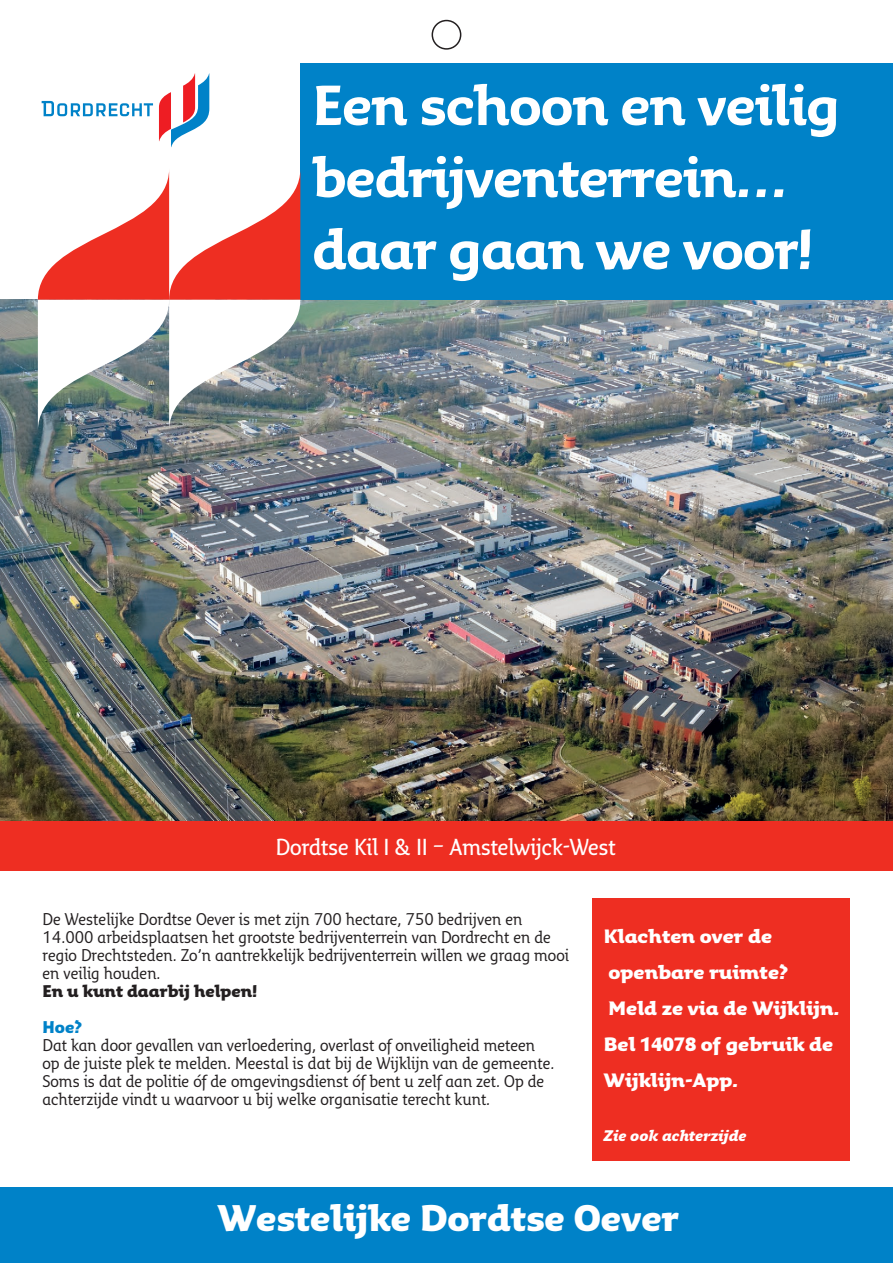
<style>
.page{position:relative;width:893px;height:1263px;background:#fff}
.page>*{position:absolute;margin:0;border:0;box-sizing:border-box;transform-origin:0 0}
.t1{font:700 54.75px/72px "Fresco Inf Sans LF";letter-spacing:-.02em;color:#fff}
.t2{font:900 36px "Fresco Inf Sans";color:#fff;scale:.96 1}
.t3{font:600 22.5px "Fresco Inf Sans";color:#fff;scale:.96 1}
.t4{font:900 18.75px/36px "Fresco Inf Sans";color:#fff}
.t5{font:16.5px/18px "Fresco Inf Sans";color:#231f20;scale:.96 1}
.t6{font:900 16.5px "Fresco Inf Sans";color:#231f20;scale:.96 1}
.t7{font:900 16.5px "Fresco Inf Sans";color:#0082c8;scale:.96 1}
.t8{font:italic 900 15px "Fresco Inf Sans";color:#fff}
.s1{font-family:"Fresco Inf Sans LF"}
</style>
<div class="page">
<img style="left:0;top:300px;width:893px;height:522px">
<div style="left:0;top:1187px;width:893px;height:76px;background:#0082c8"></div>
<div style="left:300px;top:64px;width:593px;height:236px;background:#0082c8"></div>
<svg style="left:42px;top:101px;width:111px;height:15px"></svg>
<svg style="left:159px;top:73px;width:50px;height:74px"></svg>
<svg style="left:38px;top:171px;width:262px;height:260px"></svg>
<div style="left:592px;top:898px;width:258px;height:262px;background:#ee2e22"></div>
<div style="left:432px;top:20px;width:29px;height:30px;border:2px solid #231f20;border-radius:50%"></div>
<div style="left:0;top:822px;width:893px;height:49px;background:#ee2e22"></div>
<h1 class="t1" style="left:312px;top:68px;width:529px">Een schoon en veilig bedrijventerrein… daar gaan we voor!</h1>
<h3 class="t3" style="left:276px;top:833px;width:355px">Dordtse Kil I &amp; II – Amstelwijck-West</h3>
<p class="t5" style="left:43px;top:909px;width:550px">De Westelijke Dordtse Oever is met zijn <span class="s1">700</span> hectare<span class="s1">, 750</span> bedrijven en <span class="s1">14.000</span> arbeidsplaatsen het grootste bedrijventerrein van Dordrecht en de regio Drechtsteden. Zo’n aantrekkelijk bedrijventerrein willen we graag mooi en veilig houden.</p>
<p class="t6" style="left:43px;top:980px;width:225px">En u kunt daarbij helpen!</p>
<p class="t7" style="left:43px;top:1016px;width:43px">Hoe?</p>
<p class="t5" style="left:43px;top:1035px;width:535px">Dat kan door gevallen van verloedering, overlast of onveiligheid meteen op de juiste plek te melden. Meestal is dat bij de Wijklijn van de gemeente.<br>Soms is dat de politie óf de omgevingsdienst óf bent u zelf aan zet. Op de achterzijde vindt u waarvoor u bij welke organisatie terecht kunt.</p>
<p class="t4" style="left:604px;top:917px;width:237px">Klachten over de openbare ruimte?<br>Meld ze via de Wijklijn.<br>Bel <span class="s1">14078</span> of gebruik de<br>Wijklijn-App.</p>
<p class="t8" style="left:604px;top:1126px;width:144px">Zie ook achterzijde</p>
<h2 class="t2" style="left:218px;top:1195px;width:482px">Westelijke Dordtse Oever</h2>
</div>
